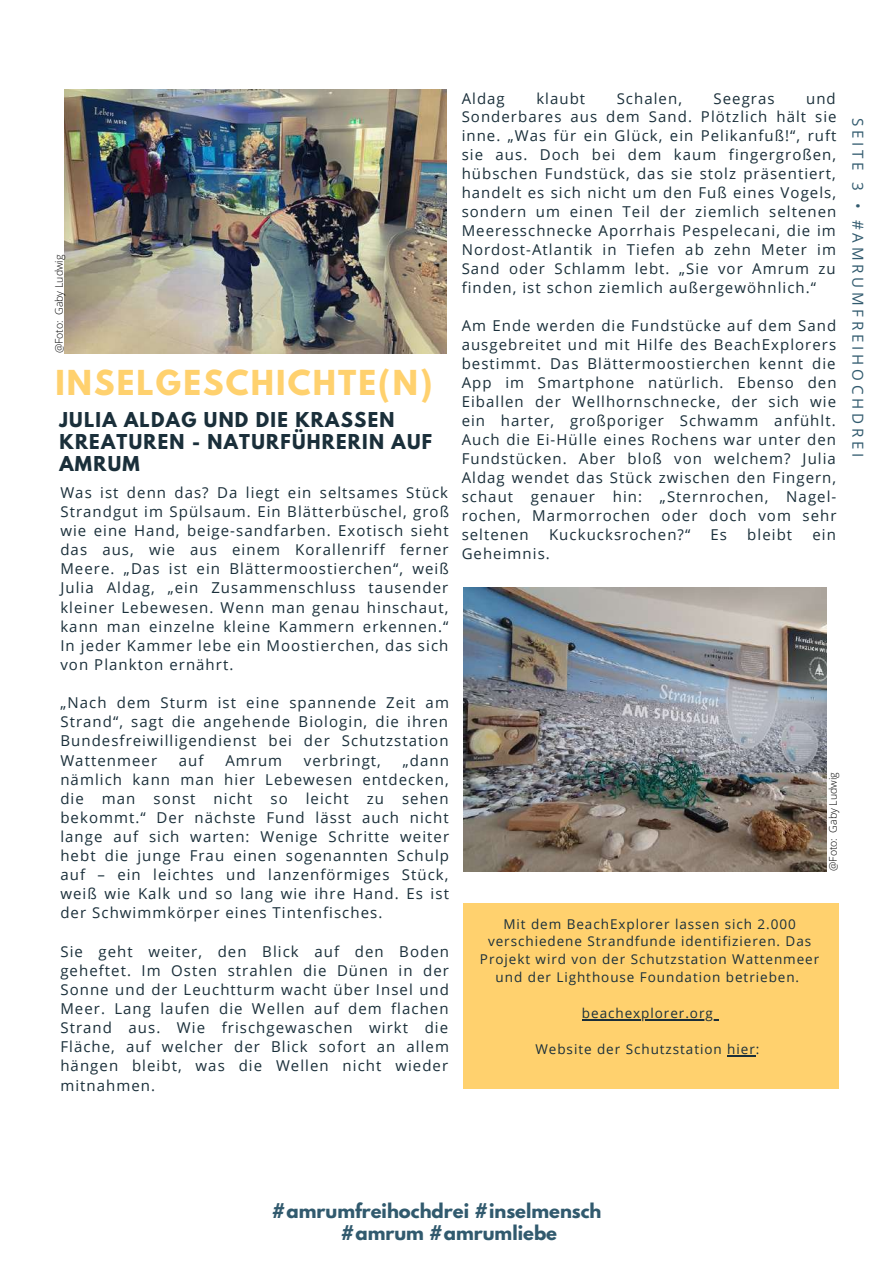
<style>
.page{position:relative;width:893px;height:1264px;background:#fff}
.page>*{position:absolute;margin:0;border:0;box-sizing:border-box;transform-origin:0 0}
.t1{font:700 30.45px "League Spartan";letter-spacing:.07em;color:#ffd16e}
.t2{font:700 18.15px/21.9px "League Spartan";letter-spacing:.07em;color:#1a2f3a}
.t3{font:700 18px/22.5px "League Spartan";color:#315a6e}
.t4{font:15.15px "Open Sans";letter-spacing:.25em;color:#315a6e}
.t5{font:15px/19px "Open Sans";letter-spacing:.07em;color:#1a2f3a;text-align:justify}
.t6{font:13.5px/18px "Open Sans";letter-spacing:.07em;color:#1a2f3a;text-align:center}
.t7{font:300 10.5px "Open Sans";color:#000}
</style>
<div class="page">
<img style="left:64px;top:89px;width:382px;height:264px">
<div style="left:463px;top:903px;width:375px;height:185px;background:#ffd16e"></div>
<img style="left:463px;top:587px;width:363px;height:284px">
<hr style="left:582px;top:1019px;width:131px;height:1px;background:#1a2f3a">
<svg style="left:727px;top:1055px;width:28px;height:1px"></svg>
<p class="t7" style="left:52px;top:353px;width:100px;rotate:-90deg">@Foto: Gaby Ludwig</p>
<h1 class="t1" style="left:55px;top:368px;width:378px">INSELGESCHICHTE(N)</h1>
<p class="t2" style="left:59px;top:411px;width:374px">JULIA ALDAG UND DIE KRASSEN<br>KREATUREN - NATURFÜHRERIN AUF<br>AMRUM</p>
<p class="t5" style="left:60px;top:482px;width:390px">Was ist denn das? Da liegt ein seltsames Stück Strandgut im Spülsaum. Ein Blätterbüschel, groß wie eine Hand, beige-sandfarben. Exotisch sieht das aus, wie aus einem Korallenriff ferner Meere. „Das ist ein Blättermoostierchen“, weiß Julia Aldag, „ein Zusammenschluss tausender kleiner Lebewesen. Wenn man genau hinschaut, kann man einzelne kleine Kammern erkennen.“ In jeder Kammer lebe ein Moostierchen, das sich von Plankton ernährt.</p>
<p class="t5" style="left:60px;top:692px;width:390px">„Nach dem Sturm ist eine spannende Zeit am Strand“, sagt die angehende Biologin, die ihren Bundesfreiwilligendienst bei der Schutzstation Wattenmeer</p>
<p class="t5" style="left:179px;top:750px;width:26px">auf</p>
<p class="t5" style="left:225px;top:750px;width:58px">Amrum</p>
<p class="t5" style="left:304px;top:750px;width:78px">verbringt,</p>
<p class="t5" style="left:60px;top:750px;width:390px;text-indent:342px">„dann nämlich kann man hier Lebewesen entdecken, die man sonst nicht so leicht zu sehen bekommt.“ Der nächste Fund lässt auch nicht lange auf sich warten: Wenige Schritte weiter hebt die junge Frau einen sogenannten Schulp auf – ein leichtes und lanzenförmiges Stück, weiß wie Kalk und so lang wie ihre Hand. Es ist der Schwimmkörper eines Tintenfisches.</p>
<p class="t5" style="left:60px;top:941px;width:390px">Sie geht weiter, den Blick auf den Boden geheftet. Im Osten strahlen die Dünen in der Sonne und der Leuchtturm wacht über Insel und Meer. Lang laufen die Wellen auf dem flachen Strand aus. Wie frischgewaschen wirkt die Fläche, auf welcher der Blick sofort an allem hängen bleibt, was die Wellen nicht wieder mitnahmen.</p>
<p class="t5" style="left:461px;top:88px;width:45px">Aldag</p>
<p class="t5" style="left:536px;top:88px;width:50px">klaubt</p>
<p class="t5" style="left:616px;top:88px;width:67px">Schalen,</p>
<p class="t5" style="left:713px;top:88px;width:63px">Seegras</p>
<p class="t5" style="left:461px;top:88px;width:376px;text-indent:344px">und Sonderbares aus dem Sand. Plötzlich hält sie inne. „Was für ein Glück, ein Pelikanfuß!“, ruft sie aus. Doch bei dem kaum fingergroßen, hübschen Fundstück, das sie stolz präsentiert, handelt es sich nicht um den Fuß eines Vogels, sondern um einen Teil der ziemlich seltenen Meeresschnecke Aporrhais Pespelecani, die im Nordost-Atlantik in Tiefen ab zehn Meter im Sand oder Schlamm lebt. „Sie vor Amrum zu finden, ist schon ziemlich außergewöhnlich.“</p>
<p class="t5" style="left:461px;top:316px;width:376px">Am Ende werden die Fundstücke auf dem Sand ausgebreitet und mit Hilfe des BeachExplorers bestimmt. Das Blättermoostierchen kennt die App im Smartphone natürlich. Ebenso den Eiballen der Wellhornschnecke, der sich wie ein harter, großporiger Schwamm anfühlt.<br>Auch die Ei-Hülle eines Rochens war unter den Fundstücken. Aber bloß von welchem? Julia Aldag wendet das Stück zwischen den Fingern, schaut genauer hin: „Sternrochen, Nagel&shy;rochen, Marmorrochen oder doch vom sehr seltenen</p>
<p class="t5" style="left:549px;top:525px;width:143px">Kuckucksrochen?“</p>
<p class="t5" style="left:710px;top:525px;width:18px">Es</p>
<p class="t5" style="left:747px;top:525px;width:46px">bleibt</p>
<p class="t5" style="left:812px;top:525px;width:25px">ein</p>
<p class="t5" style="left:461px;top:544px;width:90px">Geheimnis.</p>
<p class="t7" style="left:825px;top:870px;width:100px;rotate:-90deg">@Foto: Gaby Ludwig</p>
<p class="t6" style="left:480px;top:914px;width:341px">Mit dem BeachExplorer lassen sich 2.000 verschiedene Strandfunde identifizieren. Das Projekt wird von der Schutzstation Wattenmeer und der Lighthouse Foundation betrieben.</p>
<p class="t6" style="left:582px;top:1004px;width:132px">beachexplorer.org</p>
<p class="t6" style="left:535px;top:1040px;width:225px">Website der Schutzstation hier:</p>
<p class="t4" style="left:868px;top:118px;width:341px;rotate:90deg">SEITE 3 • #AMRUMFREIHOCHDREI</p>
<p class="t3" style="left:340px;top:1201px;width:262px;text-indent:-69px">#amrumfreihochdrei #inselmensch #amrum #amrumliebe</p>
</div>
